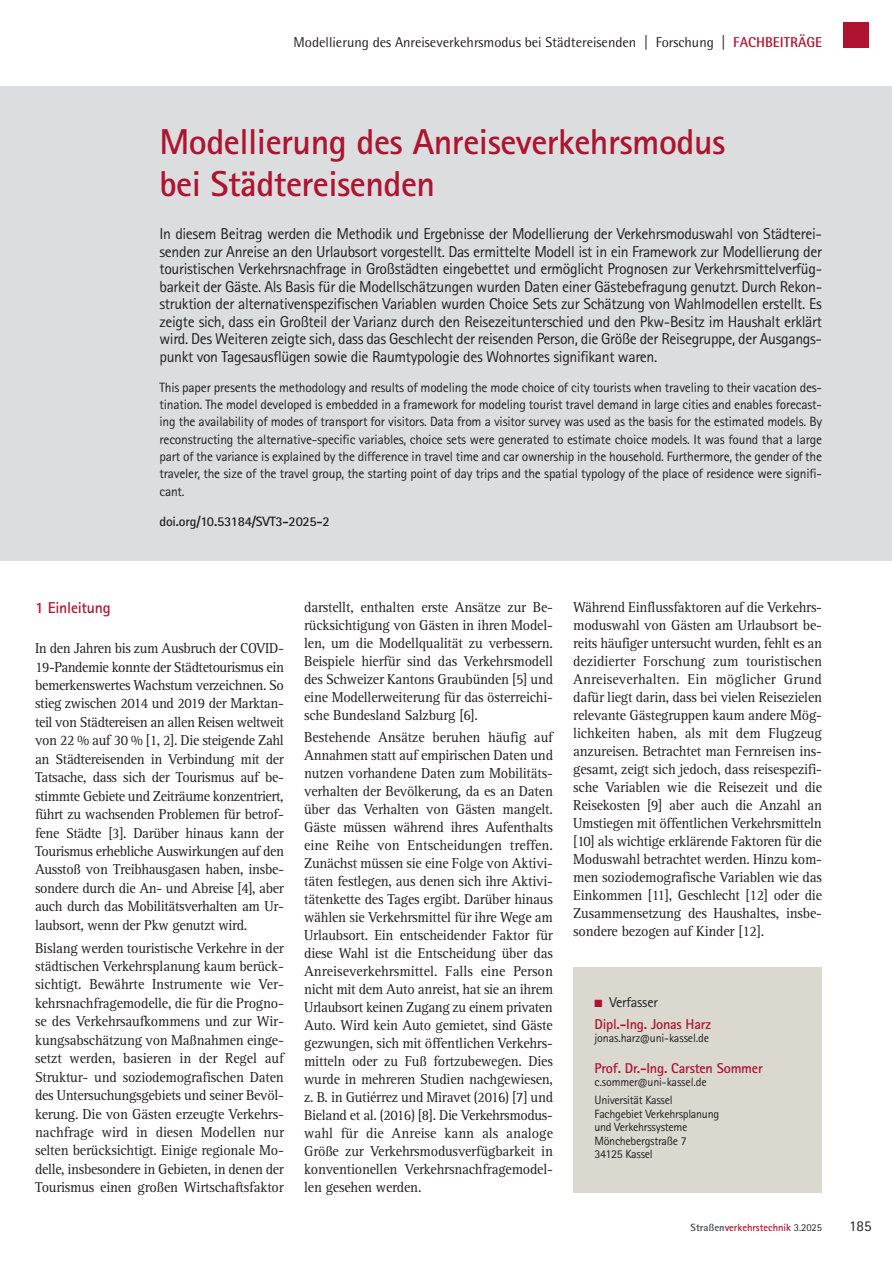
<style>
.page{position:relative;width:892px;height:1263px;background:#fff}
.page>*{position:absolute;margin:0;border:0;box-sizing:border-box;transform-origin:0 0}
.t1{font:700 36px/42px "Rotis Sans Serif W1 G";letter-spacing:-.015em;color:#ae142f}
.t2{font:15.75px/17.5px "Rotis Sans Serif W1 G";letter-spacing:-.025em;color:#231f20;text-align:justify}
.t3{font:700 15.75px "Rotis Sans Serif W1 G";letter-spacing:-.015em;color:#ae142f}
.t4{font:15px "Rotis Sans Serif W1 G";color:#231f20}
.t5{font:14.85px/18px "Rotis Serif W1 G";letter-spacing:-.015em;color:#231f20;text-align:justify;scale:.96 1}
.t6{font:14.25px "Rotis Semi Sans W1 G";color:#231f20}
.t7{font:700 14.25px/22px "Rotis Sans Serif W1 G";letter-spacing:-.015em;color:#ae142f}
.t8{font:13.5px/17.2px "Rotis Sans Serif W1 G";letter-spacing:-.015em;color:#231f20;text-align:justify}
.t9{font:700 13.5px "Rotis Sans Serif W1 G";letter-spacing:-.015em;color:#231f20}
.t10{font:12px/13.5px "Rotis Sans Serif W1 G";letter-spacing:-.025em;color:#231f20}
.t11{font:700 10.5px "Rotis Sans Serif W1 G";color:#ae142f}
.s1{font-weight:700;color:#ae142f}
.s2{font-weight:400;color:#231f20}
.s3{font-weight:800;color:#57585a}
</style>
<div class="page">
<div style="left:843px;top:22px;width:25px;height:26px;background:#ae142f"></div>
<div style="left:0;top:86px;width:892px;height:474px;background:#dcdddf"></div>
<div style="left:573px;top:966px;width:249px;height:226px;background:#dad8cf"></div>
<p class="t6" style="left:293px;top:34px;width:530px">Modellierung des Anreiseverkehrsmodus bei Städtereisenden | Forschung | <span class="s1">FACHBEITRÄGE</span></p>
<h1 class="t1" style="left:159px;top:120px;width:567px">Modellierung des Anreiseverkehrsmodus bei Städtereisenden</h1>
<p class="t2" style="left:159px;top:225px;width:664px">In diesem Beitrag werden die Methodik und Ergebnisse der Modellierung der Verkehrsmoduswahl von Städterei&shy;senden zur Anreise an den Urlaubsort vorgestellt. Das ermittelte Modell ist in ein Framework zur Modellierung der touristischen Verkehrsnachfrage in Großstädten eingebettet und ermöglicht Prognosen zur Verkehrsmittelverfüg&shy;barkeit der Gäste. Als Basis für die Modellschätzungen wurden Daten einer Gästebefragung genutzt. Durch Rekon&shy;struktion der alternativenspezifischen Variablen wurden Choice Sets zur Schätzung von Wahlmodellen erstellt. Es zeigte sich, dass ein Großteil der Varianz durch den Reisezeitunterschied und den Pkw-Besitz im Haushalt erklärt wird. Des Weiteren zeigte sich, dass das Geschlecht der reisenden Person, die Größe der Reisegruppe, der Ausgangs&shy;punkt von Tagesausflügen sowie die Raumtypologie des Wohnortes signifikant waren.</p>
<p class="t8" style="left:159px;top:379px;width:664px">This paper presents the methodology and results of modeling the mode choice of city tourists when traveling to their vacation des&shy;tination. The model developed is embedded in a framework for modeling tourist travel demand in large cities and enables forecast&shy;ing the availability of modes of transport for visitors. Data from a visitor survey was used as the basis for the estimated models. By reconstructing the alternative-specific variables, choice sets were generated to estimate choice models. It was found that a large part of the variance is explained by the difference in travel time and car ownership in the household. Furthermore, the gender of the traveler, the size of the travel group, the starting point of day trips and the spatial typology of the place of residence were signifi&shy;cant.</p>
<p class="t9" style="left:159px;top:513px;width:172px">doi.org/10.53184/SVT3-2025-2</p>
<p class="t3" style="left:35px;top:597px;width:77px">1 Einleitung</p>
<p class="t5" style="left:35px;top:639px;width:261px;line-height:18.5px">In den Jahren bis zum Ausbruch der COVID-19-Pandemie konnte der Städtetourismus ein bemerkenswertes Wachstum verzeichnen. So stieg zwischen 2014 und 2019 der Marktan&shy;teil von Städtereisen an allen Reisen weltweit von 22 % auf 30 % [1, 2]. Die steigende Zahl an Städtereisenden in Verbindung mit der Tatsache, dass sich der Tourismus auf be&shy;stimmte Gebiete und Zeiträume konzentriert, führt zu wachsenden Problemen für betrof&shy;fene Städte [3]. Darüber hinaus kann der Tourismus erhebliche Auswirkungen auf den Ausstoß von Treibhausgasen haben, insbe&shy;sondere durch die An- und Abreise [4], aber auch durch das Mobilitätsverhalten am Ur&shy;laubsort, wenn der Pkw genutzt wird.</p>
<p class="t5" style="left:35px;top:938px;width:261px;line-height:18.5px">Bislang werden touristische Verkehre in der städtischen Verkehrsplanung kaum berück&shy;sichtigt. Bewährte Instrumente wie Ver&shy;kehrsnachfragemodelle, die für die Progno&shy;se des Verkehrsaufkommens und zur Wir&shy;kungsabschätzung von Maßnahmen einge&shy;setzt werden, basieren in der Regel auf Struktur- und soziodemografischen Daten des Untersuchungsgebiets und seiner Bevöl&shy;kerung. Die von Gästen erzeugte Verkehrs&shy;nachfrage wird in diesen Modellen nur selten berücksichtigt. Einige regionale Mo&shy;delle, insbesondere in Gebieten, in denen der Tourismus einen großen Wirtschaftsfaktor</p>
<p class="t5" style="left:304px;top:598px;width:261px">darstellt, enthalten erste Ansätze zur Be&shy;rücksichtigung von Gästen in ihren Model&shy;len, um die Modellqualität zu verbessern.<br>Beispiele hierfür sind das Verkehrsmodell des Schweizer Kantons Graubünden [5] und eine Modellerweiterung für das österreichi&shy;sche Bundesland Salzburg [6].</p>
<p class="t5" style="left:304px;top:728px;width:261px">Bestehende Ansätze beruhen häufig auf Annahmen statt auf empirischen Daten und nutzen vorhandene Daten zum Mobilitäts&shy;verhalten der Bevölkerung, da es an Daten über das Verhalten von Gästen mangelt.<br>Gäste müssen während ihres Aufenthalts eine Reihe von Entscheidungen treffen.<br>Zunächst müssen sie eine Folge von Aktivi&shy;täten festlegen, aus denen sich ihre Aktivi&shy;tätenkette des Tages ergibt. Darüber hinaus wählen sie Verkehrsmittel für ihre Wege am Urlaubsort. Ein entscheidender Faktor für diese Wahl ist die Entscheidung über das Anreiseverkehrsmittel. Falls eine Person nicht mit dem Auto anreist, hat sie an ihrem Urlaubsort keinen Zugang zu einem privaten Auto. Wird kein Auto gemietet, sind Gäste gezwungen, sich mit öffentlichen Verkehrs&shy;mitteln oder zu Fuß fortzubewegen. Dies wurde in mehreren Studien nachgewiesen, z. B. in Gutiérrez und Miravet (2016) [7] und Bieland et al. (2016) [8]. Die Verkehrsmodus&shy;wahl für die Anreise kann als analoge Größe zur Verkehrsmodusverfügbarkeit in konventionellen Verkehrsnachfragemodel&shy;len gesehen werden.</p>
<p class="t5" style="left:573px;top:598px;width:261px">Während Einflussfaktoren auf die Verkehrs&shy;moduswahl von Gästen am Urlaubsort be&shy;reits häufiger untersucht wurden, fehlt es an dezidierter Forschung zum touristischen Anreiseverhalten. Ein möglicher Grund dafür liegt darin, dass bei vielen Reisezielen relevante Gästegruppen kaum andere Mög&shy;lichkeiten haben, als mit dem Flugzeug anzureisen. Betrachtet man Fernreisen ins&shy;gesamt, zeigt sich jedoch, dass reisespezifi&shy;sche Variablen wie die Reisezeit und die Reisekosten [9] aber auch die Anzahl an Umstiegen mit öffentlichen Verkehrsmitteln [10] als wichtige erklärende Faktoren für die Moduswahl betrachtet werden. Hinzu kom&shy;men soziodemografische Variablen wie das Einkommen [11], Geschlecht [12] oder die Zusammensetzung des Haushaltes, insbe&shy;sondere bezogen auf Kinder [12].</p>
<p class="t7" style="left:594px;top:990px;width:118px">■ <span class="s2">Verfasser<br></span>Dipl.-Ing. Jonas Harz</p>
<p class="t10" style="left:594px;top:1031px;width:116px">jonas.harz@uni-kassel.de</p>
<p class="t7" style="left:594px;top:1056px;width:170px">Prof. Dr.-Ing. Carsten Sommer</p>
<p class="t10" style="left:594px;top:1073px;width:114px;line-height:17.7px">c.sommer@uni-kassel.de<br>Universität Kassel</p>
<p class="t10" style="left:594px;top:1106px;width:126px">Fachgebiet Verkehrsplanung und Verkehrssysteme<br>Mönchebergstraße 7<br>34125 Kassel</p>
<p class="t11" style="left:690px;top:1220px;width:133px"><span class="s3">Straßen</span>verkehrstechnik <span class="s2">3.2025</span></p>
<p class="t4" style="left:849px;top:1216px;width:24px">185</p>
</div>
